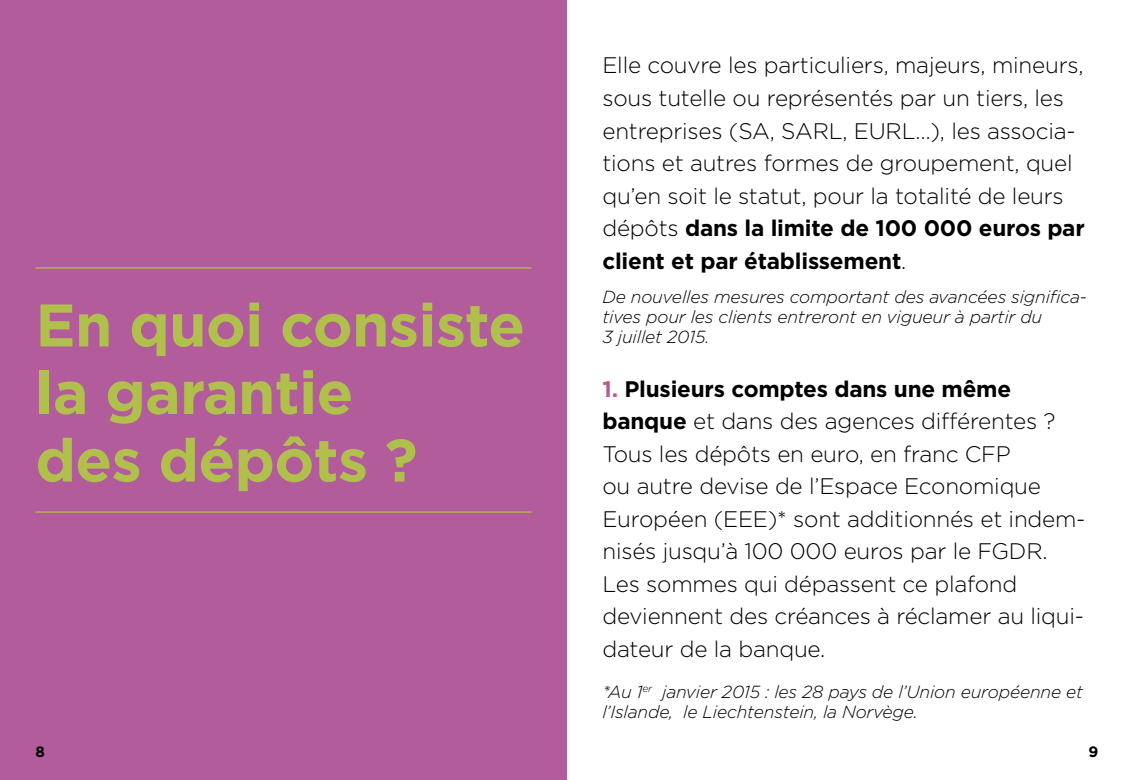
<style>
.page{position:relative;width:1134px;height:780px;background:#fff}
.page>*{position:absolute;margin:0;border:0;box-sizing:border-box;transform-origin:0 0}
.H1_-_chapitres{font:700 60px/67.5px "Gotham";letter-spacing:-.01em;color:#b1bf4d}
.Textes_puces{font:300 22.5px/32.5px "Gotham";letter-spacing:-.01em;color:#000}
.Textes_puces-2{font:italic 300 17.5px/20px "Gotham";letter-spacing:-.01em;color:#000}
.t1{font:700 15px "Gotham";color:#000}
.s1{font-weight:700}
.s2{font-weight:700;color:#b35c9c}
</style>
<div class="page">
<div style="left:0;top:0;width:567px;height:780px;background:#b35c9c"></div>
<hr style="left:35px;top:511px;width:496px;height:1px;background:#b1bf4d">
<hr style="left:35px;top:267px;width:496px;height:1px;background:#b1bf4d">
<h1 class="H1_-_chapitres" style="left:35px;top:291px;width:491px">En quoi consiste la garantie<br>des dépôts ?</h1>
<p class="Textes_puces" style="left:602px;top:49px;width:484px">Elle couvre les particuliers, majeurs, mineurs, sous tutelle ou représentés par un tiers, les entreprises (SA, SARL, EURL…), les associa&shy;tions et autres formes de groupement, quel qu’en soit le statut, pour la totalité de leurs dépôts <span class="s1">dans la limite de 100 000 euros par client et par établissement</span>.</p>
<p class="Textes_puces-2" style="left:602px;top:286px;width:486px">De nouvelles mesures comportant des avancées significa&shy;tives pour les clients entreront en vigueur à partir du<br>3 juillet 2015.</p>
<p class="Textes_puces" style="left:602px;top:372px;width:485px"><span class="s2">1.</span> <span class="s1">Plusieurs comptes dans une même banque</span> et dans des agences différentes ?<br>Tous les dépôts en euro, en franc CFP<br>ou autre devise de l’Espace Economique Européen (EEE)* sont additionnés et indem&shy;nisés jusqu’à 100 000 euros par le FGDR.<br>Les sommes qui dépassent ce plafond deviennent des créances à réclamer au liqui&shy;dateur de la banque.</p>
<p class="Textes_puces-2" style="left:602px;top:681px;width:482px">*Au 1<sup>er</sup> janvier 2015 : les 28 pays de l’Union européenne et l’Islande, le Liechtenstein, la Norvège.</p>
<p class="t1" style="left:35px;top:741px;width:11px">8</p>
<p class="t1" style="left:1089px;top:741px;width:11px">9</p>
</div>
